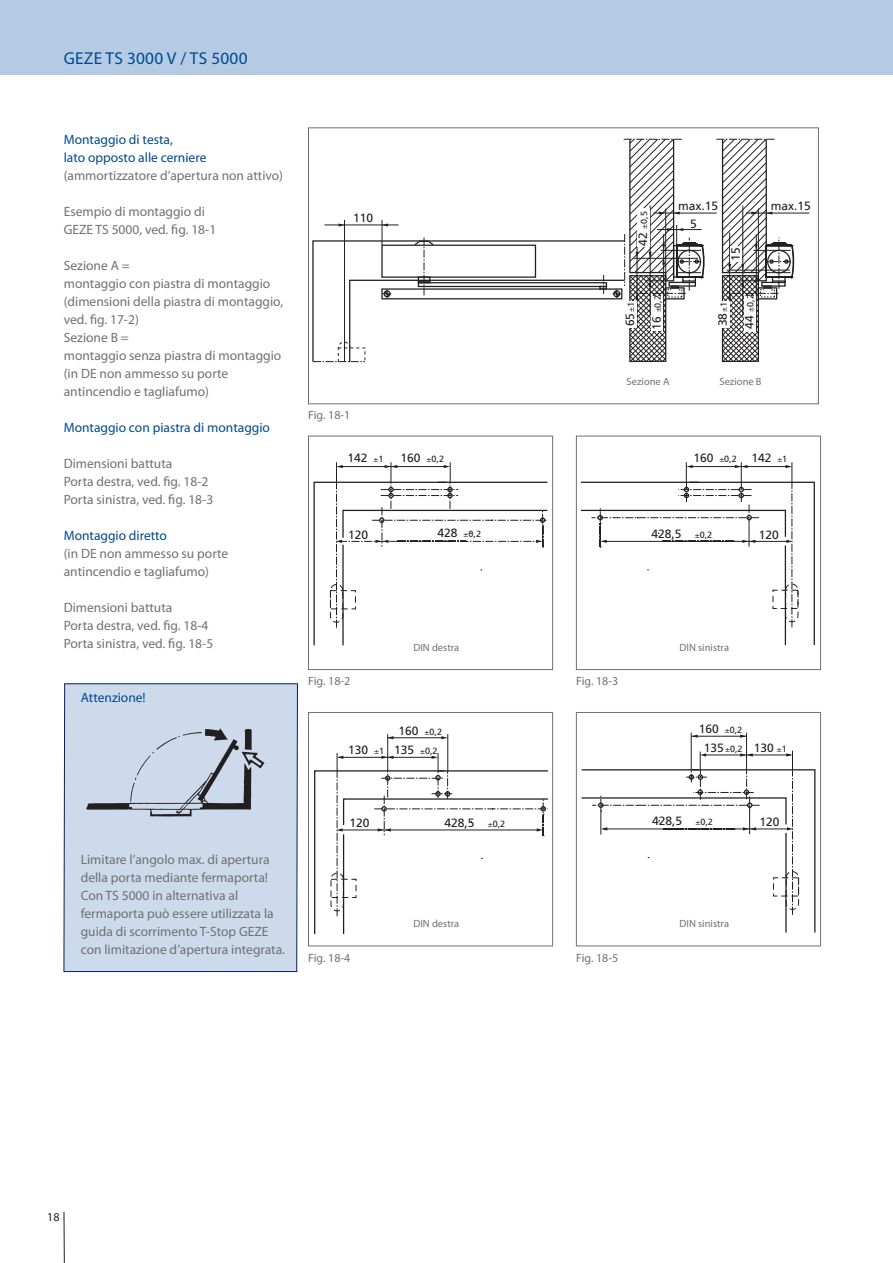
<style>
.page{position:relative;width:893px;height:1263px;background:#fff}
.page>*{position:absolute;margin:0;border:0;box-sizing:border-box;transform-origin:0 0}
.t1{font:17.25px "Myriad Pro";letter-spacing:.015em;color:#004990}
.t2{font:13.5px/18px "Myriad Pro";color:#717073}
.t3{font:13.5px/18px "Myriad Pro";color:#004990}
.t4{font:12px "Frutiger";color:#231f20}
.t5{font:12px "Myriad Pro";color:#717073}
.t6{font:12px "Myriad Pro";color:#231f20}
.t7{font:10.5px "Myriad Pro";color:#717073}
.t8{font:9px "Frutiger";color:#231f20}
.s1{font-size:12px}
.s2{font-size:9px}
</style>
<div class="page">
<svg style="left:64px;top:1211px;width:1px;height:52px"></svg>
<div style="left:0;top:0;width:893px;height:74px;background:#b5cbe4"></div>
<hr style="left:653px;top:213px;width:64px;height:1px;background:#231f20">
<hr style="left:746px;top:213px;width:63px;height:1px;background:#231f20">
<div style="left:308px;top:128px;width:510px;height:276px;border:1px solid #717073"></div>
<div style="left:308px;top:436px;width:245px;height:234px;border:1px solid #717073"></div>
<div style="left:576px;top:436px;width:245px;height:234px;border:1px solid #717073"></div>
<hr style="left:387px;top:734px;width:1px;height:37px;background:#231f20">
<hr style="left:447px;top:734px;width:1px;height:37px;background:#231f20">
<hr style="left:387px;top:737px;width:56px;height:1px;background:#231f20">
<svg style="left:441px;top:736px;width:7px;height:3px"></svg>
<svg style="left:387px;top:736px;width:6px;height:3px"></svg>
<div style="left:308px;top:712px;width:245px;height:234px;border:1px solid #717073"></div>
<hr style="left:746px;top:733px;width:1px;height:37px;background:#231f20">
<hr style="left:691px;top:733px;width:1px;height:37px;background:#231f20">
<hr style="left:692px;top:736px;width:54px;height:1px;background:#231f20">
<svg style="left:740px;top:735px;width:6px;height:3px"></svg>
<svg style="left:691px;top:735px;width:6px;height:3px"></svg>
<div style="left:576px;top:712px;width:245px;height:234px;border:1px solid #717073"></div>
<div style="left:64px;top:683px;width:234px;height:289px;background:#ccdaec"></div>
<img style="left:74px;top:719px;width:198px;height:109px">
<svg style="left:312px;top:138px;width:392px;height:225px"></svg>
<svg style="left:716px;top:138px;width:78px;height:224px"></svg>
<svg style="left:313px;top:462px;width:235px;height:184px"></svg>
<svg style="left:581px;top:462px;width:234px;height:183px"></svg>
<svg style="left:314px;top:750px;width:234px;height:184px"></svg>
<svg style="left:581px;top:747px;width:235px;height:186px"></svg>
<p class="t1" style="left:64px;top:52px;width:185px">GEZE TS 3000 V / TS 5000</p>
<p class="t3" style="left:64px;top:131px;width:144px">Montaggio di testa,<br>lato opposto alle cerniere</p>
<p class="t2" style="left:64px;top:167px;width:221px">(ammortizzatore d’apertura non attivo)</p>
<p class="t2" style="left:64px;top:203px;width:154px">Esempio di montaggio di<br>GEZE TS 5000, ved. fig. 18-1</p>
<p class="t2" style="left:64px;top:257px;width:221px">Sezione A =<br>montaggio con piastra di montaggio (dimensioni della piastra di montaggio, ved. fig. 17-2)<br>Sezione B =<br>montaggio senza piastra di montaggio (in DE non ammesso su porte antincendio e tagliafumo)</p>
<p class="t3" style="left:64px;top:419px;width:208px">Montaggio con piastra di montaggio</p>
<p class="t2" style="left:64px;top:455px;width:151px">Dimensioni battuta<br>Porta destra, ved. fig. 18-2<br>Porta sinistra, ved. fig. 18-3</p>
<p class="t3" style="left:64px;top:527px;width:105px">Montaggio diretto</p>
<p class="t2" style="left:64px;top:545px;width:166px">(in DE non ammesso su porte antincendio e tagliafumo)</p>
<p class="t2" style="left:64px;top:599px;width:151px">Dimensioni battuta<br>Porta destra, ved. fig. 18-4<br>Porta sinistra, ved. fig. 18-5</p>
<p class="t3" style="left:81px;top:689px;width:66px">Attenzione!</p>
<p class="t4" style="left:353px;top:213px;width:22px">110</p>
<p class="t8" style="left:640px;top:246px;width:36px;rotate:-90deg"><span class="s1">42</span> 0,5</p>
<p class="t4" style="left:678px;top:201px;width:42px">max.15</p>
<p class="t4" style="left:690px;top:219px;width:8px">5</p>
<p class="t4" style="left:771px;top:201px;width:42px">max.15</p>
<p class="t4" style="left:731px;top:261px;width:15px;rotate:-90deg">15</p>
<p class="t4" style="left:625px;top:326px;width:26px;rotate:-90deg">65 <span class="s2">1</span></p>
<p class="t8" style="left:654px;top:330px;width:36px;rotate:-90deg"><span class="s1">16</span> 0,2</p>
<p class="t4" style="left:718px;top:326px;width:26px;rotate:-90deg">38 <span class="s2">1</span></p>
<p class="t8" style="left:747px;top:329px;width:36px;rotate:-90deg"><span class="s1">44</span> 0,2</p>
<p class="t7" style="left:626px;top:377px;width:44px">Sezione A</p>
<p class="t7" style="left:719px;top:377px;width:44px">Sezione B</p>
<p class="t5" style="left:308px;top:411px;width:44px">Fig. 18-1</p>
<p class="t4" style="left:347px;top:453px;width:37px">142 <span class="s2">1</span></p>
<p class="t4" style="left:401px;top:453px;width:45px">160 <span class="s2">0,2</span></p>
<p class="t4" style="left:693px;top:453px;width:95px">160 <span class="s2">0,2</span> 142 <span class="s2">1</span></p>
<p class="t4" style="left:348px;top:530px;width:22px">120</p>
<p class="t4" style="left:438px;top:528px;width:45px">428 <span class="s2">0,2</span></p>
<p class="t4" style="left:651px;top:529px;width:32px">428,5</p>
<p class="t8" style="left:700px;top:531px;width:14px">0,2</p>
<p class="t4" style="left:759px;top:530px;width:22px">120</p>
<p class="t5" style="left:308px;top:677px;width:44px">Fig. 18-2</p>
<p class="t7" style="left:413px;top:643px;width:47px">DIN destra</p>
<p class="t7" style="left:679px;top:643px;width:51px">DIN sinistra</p>
<p class="t4" style="left:399px;top:726px;width:45px">160 <span class="s2">0,2</span></p>
<p class="t5" style="left:576px;top:677px;width:44px">Fig. 18-3</p>
<p class="t4" style="left:699px;top:724px;width:45px">160 <span class="s2">0,2</span></p>
<p class="t4" style="left:348px;top:745px;width:91px">130 <span class="s2">1</span> 135 <span class="s2">0,2</span></p>
<p class="t4" style="left:704px;top:743px;width:85px">135 <span class="s2">0,2</span> 130 <span class="s2">1</span></p>
<p class="t2" style="left:81px;top:851px;width:206px">Limitare l’angolo max. di apertura della porta mediante fermaporta!<br>Con TS 5000 in alternativa al fermaporta può essere utilizzata la guida di scorrimento T-Stop GEZE con limitazione d’apertura integrata.</p>
<p class="t4" style="left:349px;top:818px;width:22px">120</p>
<p class="t4" style="left:444px;top:818px;width:32px">428,5</p>
<p class="t8" style="left:493px;top:820px;width:14px">0,2</p>
<p class="t4" style="left:652px;top:816px;width:32px">428,5</p>
<p class="t8" style="left:700px;top:819px;width:14px">0,2</p>
<p class="t4" style="left:759px;top:817px;width:22px">120</p>
<p class="t5" style="left:308px;top:953px;width:44px">Fig. 18-4</p>
<p class="t7" style="left:413px;top:920px;width:47px">DIN destra</p>
<p class="t7" style="left:679px;top:920px;width:51px">DIN sinistra</p>
<p class="t5" style="left:576px;top:953px;width:44px">Fig. 18-5</p>
<p class="t6" style="left:47px;top:1212px;width:14px">18</p>
</div>
